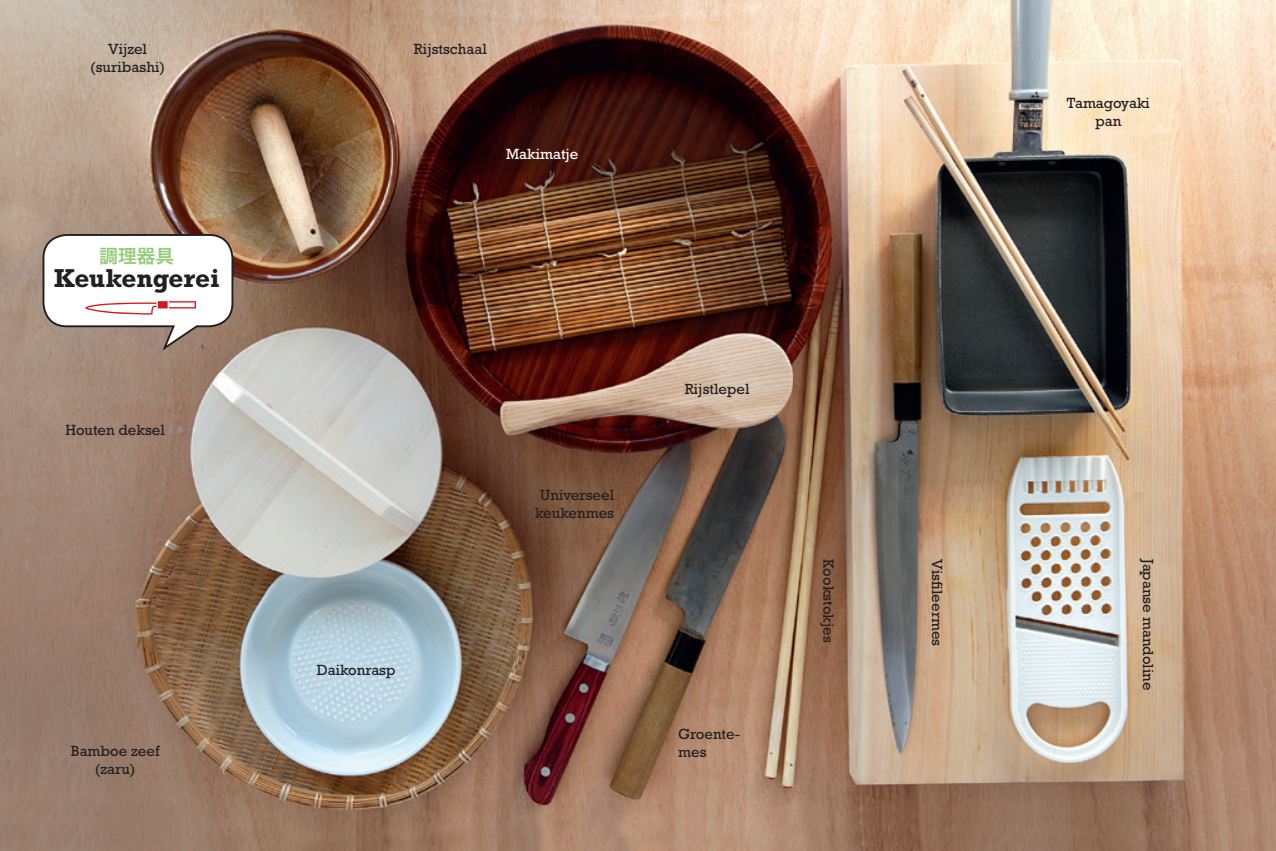
<style>
.page{position:relative;width:1276px;height:851px;background:#fff}
.page>*{position:absolute;margin:0;border:0;box-sizing:border-box;transform-origin:0 0}
.t1{font:700 26.25px "Rockwell Std";letter-spacing:-.005em;color:#231f20}
.t2{font:18.75px "Hira Kaku Pro N W6";color:#93cc77}
.t3{font:15px/18px "Rockwell Std";color:#231f20;text-align:center}
.t4{font:15px "Rockwell Std";color:#fff}
</style>
<div class="page">
<img style="left:0;top:0;width:1276px;height:850px">
<svg style="left:42px;top:233px;width:192px;height:120px"></svg>
<p class="t3" style="left:108px;top:40px;width:40px">Vijzel</p>
<p class="t3" style="left:414px;top:40px;width:74px">Rijstschaal</p>
<p class="t3" style="left:90px;top:58px;width:76px">(suribashi)</p>
<p class="t4" style="left:506px;top:145px;width:74px">Makimatje</p>
<p class="t2" style="left:99px;top:239px;width:76px">調理器具</p>
<h1 class="t1" style="left:54px;top:263px;width:167px">Keukengerei</h1>
<p class="t3" style="left:65px;top:420px;width:101px">Houten deksel</p>
<p class="t3" style="left:535px;top:485px;width:80px">Universeel keukenmes</p>
<p class="t3" style="left:71px;top:742px;width:90px">Bamboe zeef (zaru)</p>
<p class="t3" style="left:317px;top:660px;width:80px">Daikonrasp</p>
<p class="t3" style="left:685px;top:380px;width:66px">Rijstlepel</p>
<p class="t3" style="left:678px;top:724px;width:63px;text-align:left">Groente&shy;mes</p>
<p class="t3" style="left:1067px;top:94px;width:85px">Tamagoyaki pan</p>
<p class="t3" style="left:837px;top:559px;width:85px;rotate:90deg">Kookstokjes</p>
<p class="t3" style="left:946px;top:559px;width:88px;rotate:90deg">Visfileermes</p>
<p class="t3" style="left:1157px;top:559px;width:132px;rotate:90deg">Japanse mandoline</p>
</div>
